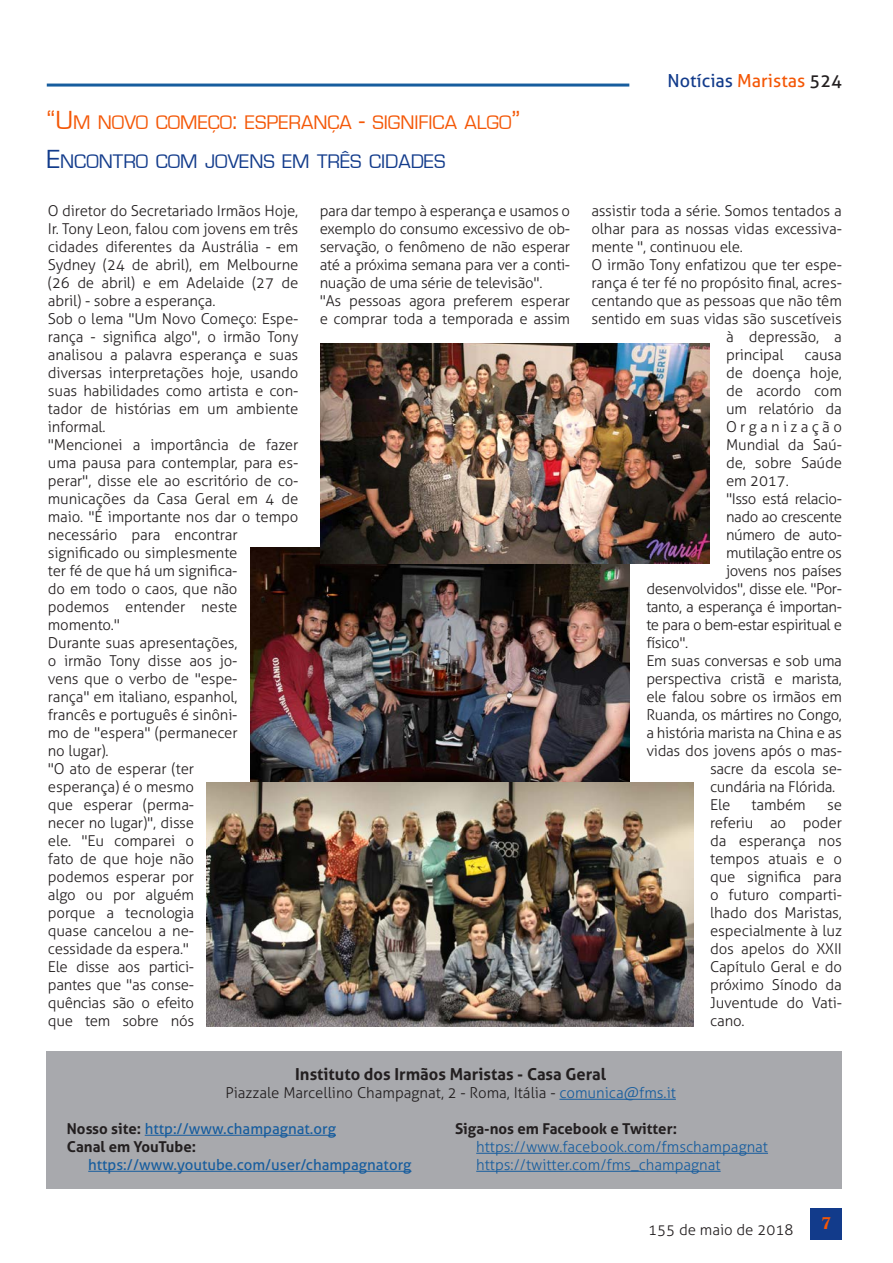
<style>
.page{position:relative;width:893px;height:1263px;background:#fff}
.page>*{position:absolute;margin:0;border:0;box-sizing:border-box;transform-origin:0 0}
.Titolo{font:20.25px "Eurostile";color:#f45706}
.Titolo-2{font:20.25px "Eurostile";color:#123b8b}
.t1{font:18px "Aller";color:#123b8b}
.t2{font:700 18px "Novarese IT Cby BT";color:#f45706}
.t3{font:700 16.5px "Aller";color:#231f20}
.Testo_sinEspacio{font:300 15px/18px "Aller";letter-spacing:-.01em;color:#231f20;text-align:justify}
.Testo_sinEspacio-2{font:300 15px "Aller";letter-spacing:-.03em;color:#231f20}
.t4{font:700 15px/18px "Aller";color:#231f20}
.t5{font:300 15px/18px "Aller";color:#175d9e}
.t6{font:15px "Aller";color:#175d9e}
.s1{font-size:27px}
.s2{color:#f45706}
.s3{color:#231f20}
.s4{color:#175d9e}
.s5{font-weight:400;color:#175d9e}
</style>
<div class="page">
<hr style="left:47px;top:84px;width:582px;height:3px;background:#175d9e">
<div style="left:810px;top:1208px;width:32px;height:31px;background:#123b8b"></div>
<div style="left:47px;top:1051px;width:795px;height:138px;background:#a8a9ad"></div>
<hr style="left:559px;top:1099px;width:117px;height:1px;background:#175d9e">
<hr style="left:145px;top:1135px;width:191px;height:1px;background:#175d9e">
<hr style="left:88px;top:1171px;width:323px;height:1px;background:#175d9e">
<hr style="left:476px;top:1153px;width:292px;height:1px;background:#175d9e">
<hr style="left:476px;top:1171px;width:245px;height:1px;background:#175d9e">
<img style="left:250px;top:547px;width:379px;height:235px">
<img style="left:321px;top:343px;width:388px;height:221px">
<img style="left:207px;top:782px;width:486px;height:245px">
<p class="Titolo" style="left:47px;top:111px;width:475px"><span class="s1">“U</span> M NOVO COMEÇO<span class="s1">:</span> ESPERANÇA <span class="s1">-</span> SIGNIFICA ALGO<span class="s1">”</span></p>
<p class="Titolo-2" style="left:47px;top:151px;width:400px"><span class="s1">E</span>NCONTRO COM JOVENS EM TRÊS CIDADES</p>
<p class="Testo_sinEspacio" style="left:48px;top:202px;width:252px">O diretor do Secretariado Irmãos Hoje, Ir. Tony Leon, falou com jovens em três cidades diferentes da Austrália - em Sydney (24 de abril), em Melbourne (26 de abril) e em Adelaide (27 de abril) - sobre a esperança.</p>
<p class="Testo_sinEspacio" style="left:48px;top:310px;width:252px">Sob o lema "Um Novo Começo: Espe&shy;rança - significa algo", o irmão Tony analisou a palavra esperança e suas diversas interpretações hoje, usando suas habilidades como artista e con&shy;tador de histórias em um ambiente informal.</p>
<p class="Testo_sinEspacio" style="left:48px;top:436px;width:252px;text-align:left">"Mencionei a importância de fazer uma pausa para contemplar, para es&shy;perar", disse ele ao escritório de co&shy;municações da Casa Geral em 4 de maio. "É importante nos dar o tempo necessário para encontrar significado ou simplesmente<br>ter fé de que há um significa-<br>do em todo o caos, que não podemos entender neste momento."</p>
<p class="Testo_sinEspacio" style="left:48px;top:634px;width:191px">Durante suas apresentações, o irmão Tony disse aos jo&shy;vens que o verbo de "espe&shy;rança" em italiano, espanhol, francês e português é sinôni&shy;mo de "espera" (permanecer no lugar).</p>
<p class="Testo_sinEspacio" style="left:48px;top:760px;width:148px">"O ato de esperar (ter esperança) é o mesmo que esperar (perma&shy;necer no lugar)", disse ele. "Eu comparei o fato de que hoje não podemos esperar por algo ou por alguém porque a tecnologia quase cancelou a ne&shy;cessidade da espera."</p>
<p class="Testo_sinEspacio" style="left:48px;top:958px;width:148px">Ele disse aos partici&shy;pantes que "as conse&shy;quências são o efeito que tem sobre nós</p>
<p class="Testo_sinEspacio" style="left:320px;top:202px;width:252px">para dar tempo à esperança e usamos o exemplo do consumo excessivo de ob&shy;servação, o fenômeno de não esperar até a próxima semana para ver a conti&shy;nuação de uma série de televisão".</p>
<p class="Testo_sinEspacio" style="left:320px;top:292px;width:252px">"As pessoas agora preferem esperar e comprar toda a temporada e assim</p>
<p class="t1" style="left:667px;top:69px;width:176px">Notícias <span class="s2">Maristas</span> <span class="s3">524</span></p>
<p class="Testo_sinEspacio" style="left:591px;top:202px;width:252px">assistir toda a série. Somos tentados a olhar para as nossas vidas excessiva&shy;mente ", continuou ele.</p>
<p class="Testo_sinEspacio" style="left:591px;top:256px;width:252px">O irmão Tony enfatizou que ter espe-</p>
<p class="Testo_sinEspacio" style="left:591px;top:274px;width:252px">rança é ter fé no propósito final, acres-</p>
<p class="Testo_sinEspacio" style="left:591px;top:292px;width:252px">centando que as pessoas que não têm</p>
<p class="Testo_sinEspacio" style="left:591px;top:310px;width:252px">sentido em suas vidas são suscetíveis</p>
<p class="Testo_sinEspacio" style="left:726px;top:328px;width:117px">à depressão, a</p>
<p class="Testo_sinEspacio" style="left:726px;top:346px;width:59px">principal</p>
<p class="Testo_sinEspacio" style="left:726px;top:346px;width:117px;text-indent:78px">causa de doença hoje, de acordo com um relatório da Organização Mundial da Saú&shy;de, sobre Saúde em 2017.</p>
<p class="Testo_sinEspacio-2" style="left:726px;top:490px;width:117px">"Isso está relacio-</p>
<p class="Testo_sinEspacio-2" style="left:726px;top:508px;width:117px">nado ao crescente</p>
<p class="Testo_sinEspacio-2" style="left:726px;top:526px;width:117px">número de auto-</p>
<p class="Testo_sinEspacio-2" style="left:726px;top:544px;width:117px">mutilação entre os</p>
<p class="Testo_sinEspacio-2" style="left:726px;top:562px;width:117px">jovens nos países</p>
<p class="Testo_sinEspacio-2" style="left:646px;top:580px;width:197px">desenvolvidos", disse ele. "Por-</p>
<p class="Testo_sinEspacio-2" style="left:646px;top:598px;width:197px">tanto, a esperança é importan-</p>
<p class="Testo_sinEspacio-2" style="left:646px;top:616px;width:197px">te para o bem-estar espiritual e</p>
<p class="Testo_sinEspacio" style="left:646px;top:634px;width:43px">físico".</p>
<p class="Testo_sinEspacio" style="left:646px;top:652px;width:197px">Em suas conversas e sob uma</p>
<p class="Testo_sinEspacio" style="left:646px;top:670px;width:197px">perspectiva cristã e marista,</p>
<p class="Testo_sinEspacio" style="left:646px;top:688px;width:197px">ele falou sobre os irmãos em</p>
<p class="Testo_sinEspacio" style="left:646px;top:706px;width:197px">Ruanda, os mártires no Congo,</p>
<p class="Testo_sinEspacio" style="left:646px;top:724px;width:197px">a história marista na China e as</p>
<p class="Testo_sinEspacio" style="left:646px;top:742px;width:197px">vidas dos jovens após o mas-</p>
<p class="Testo_sinEspacio" style="left:710px;top:760px;width:133px">sacre da escola se-</p>
<p class="Testo_sinEspacio" style="left:710px;top:778px;width:127px">cundária na Flórida.</p>
<p class="Testo_sinEspacio" style="left:710px;top:796px;width:22px">Ele</p>
<p class="Testo_sinEspacio" style="left:751px;top:796px;width:56px">também</p>
<p class="Testo_sinEspacio" style="left:710px;top:796px;width:133px;text-indent:117px">se referiu ao poder da esperança nos tempos atuais e o que significa para o futuro comparti&shy;lhado dos Maristas, especialmente à luz dos apelos do XXII Capítulo Geral e do próximo Sínodo da Juventude do Vati&shy;cano.</p>
<p class="t3" style="left:295px;top:1064px;width:312px">Instituto dos Irmãos Maristas - Casa Geral</p>
<p class="Testo_sinEspacio" style="left:226px;top:1084px;width:452px">Piazzale Marcellino Champagnat, 2 - Roma, Itália - <span class="s4">comunica@fms.it</span></p>
<p class="t4" style="left:67px;top:1120px;width:270px">Nosso site: <span class="s5">http://www.champagnat.org<br></span>Canal em YouTube:</p>
<p class="t6" style="left:88px;top:1156px;width:325px">https://www.youtube.com/user/champagnatorg</p>
<p class="t4" style="left:455px;top:1120px;width:224px">Siga-nos em Facebook e Twitter:</p>
<p class="t5" style="left:476px;top:1138px;width:293px">https://www.facebook.com/fmschampagnat https://twitter.com/fms_champagnat</p>
<p class="Testo_sinEspacio" style="left:648px;top:1220px;width:147px">155 de maio de 2018</p>
<p class="t2" style="left:821px;top:1212px;width:12px">7</p>
</div>
